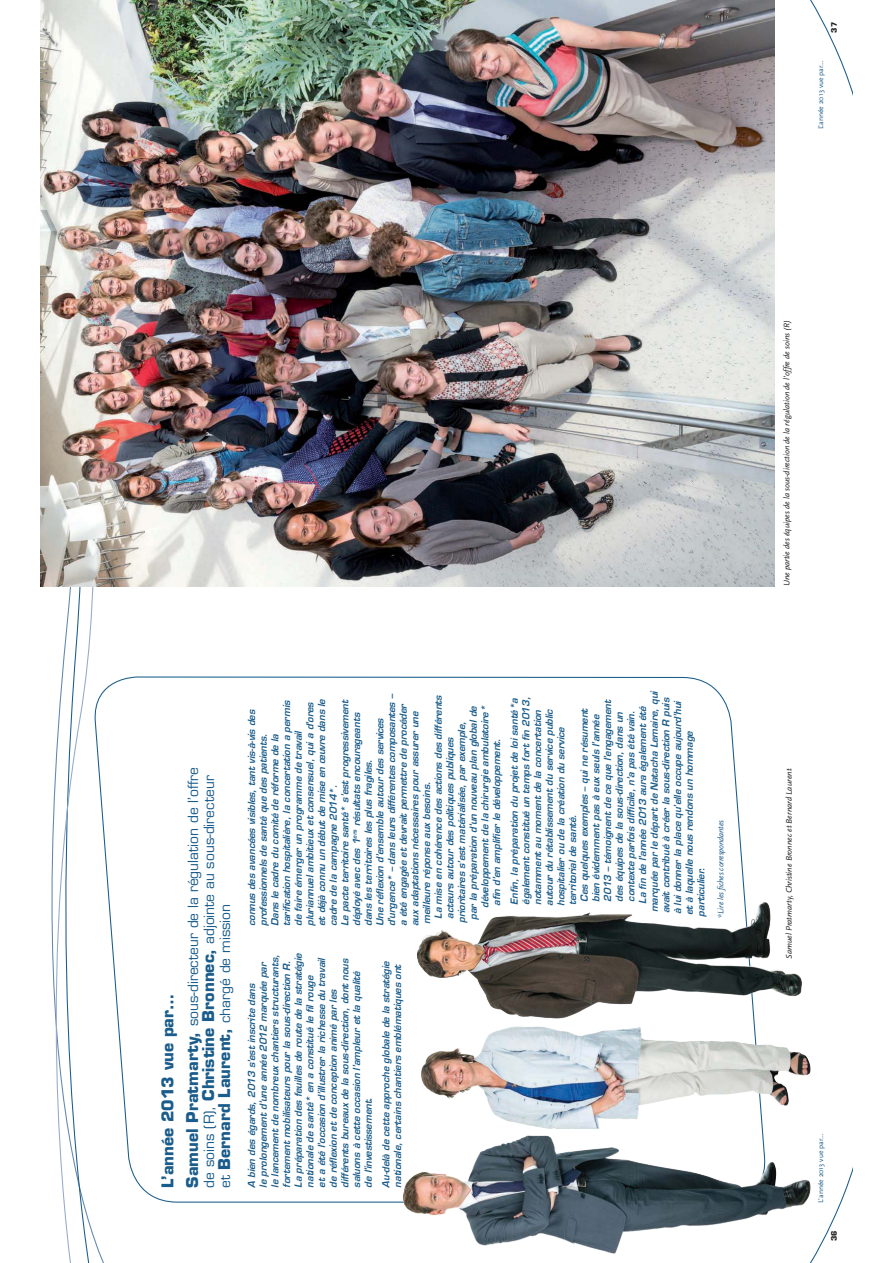
<style>
.page{position:relative;width:893px;height:1263px;background:#fff}
.page>*{position:absolute;margin:0;border:0;box-sizing:border-box;transform-origin:0 0}
.t1{font:700 15.9px "Eurostile LT Std";color:#1a5c8b}
.t2{font:13.8px/15.9px "Eurostile LT Std";color:#1a5c8b}
.t3{font:italic 600 9.6px/11.7px "Eurostile LT Std";letter-spacing:-.01em;color:#1a5c8b}
.t4{font:italic 8.55px "Scala Sans";color:#231f20}
.t5{font:italic 8.55px "Scala Sans";letter-spacing:-.01em;color:#1a5c8b}
.t6{font:7.35px "Scala Sans";color:#1a5c8b}
.t7{font:700 7.35px "Eurostile LT Std";color:#231f20}
.s1{font-weight:700;font-size:15.9px}
</style>
<div class="page">
<svg style="left:130px;top:676px;width:634px;height:527px"></svg>
<img style="left:403px;top:1136px;width:397px;height:118px">
<img style="left:421px;top:1027px;width:390px;height:102px">
<img style="left:417px;top:902px;width:385px;height:117px">
<svg style="left:40px;top:586px;width:90px;height:677px"></svg>
<svg style="left:810px;top:0;width:42px;height:93px"></svg>
<svg style="left:800px;top:1096px;width:52px;height:167px"></svg>
<img style="left:40px;top:0;width:734px;height:586px">
<p class="t7" style="left:831px;top:33px;width:12px;rotate:-90deg">37</p>
<p class="t6" style="left:818px;top:129px;width:71px;rotate:-90deg">L’année 2013 vue par…</p>
<h1 class="t1" style="left:161px;top:1188px;width:195px;rotate:-90deg">L’année 2013 vue par…</h1>
<h2 class="t2" style="left:187px;top:1188px;width:422px;rotate:-90deg"><span class="s1">Samuel Pratmarty,</span> sous-directeur de la régulation de l’offre de soins (R), <span class="s1">Christine Bronnec,</span> adjointe au sous-directeur et <span class="s1">Bernard Laurent,</span> chargé de mission</h2>
<p class="t3" style="left:247px;top:926px;width:234px;rotate:-90deg">connus des avancées visibles, tant vis-à-vis des professionnels de santé que des patients.<br>Dans le cadre du comité de réforme de la tarification hospitalière, la concertation a permis de faire émerger un programme de travail pluriannuel ambitieux et consensuel, qui a d’ores et déjà connu un début de mise en œuvre dans le cadre de la campagne 2014*.<br>Le pacte territoire santé* s’est progressivement déployé avec des 1<sup>ers</sup> résultats encourageants dans les territoires les plus fragiles.<br>Une réflexion d’ensemble autour des services d’urgence* – dans leurs différentes composantes – a été engagée et devrait permettre de procéder aux adaptations nécessaires pour assurer une meilleure réponse aux besoins.</p>
<p class="t3" style="left:433px;top:919px;width:225px;rotate:-90deg">La mise en cohérence des actions des différents</p>
<p class="t3" style="left:468px;top:920px;width:215px;rotate:-90deg">par la préparation d’un nouveau plan global de</p>
<p class="t3" style="left:480px;top:908px;width:204px;rotate:-90deg">développement de la chirurgie ambulatoire*</p>
<p class="t3" style="left:457px;top:923px;width:203px;rotate:-90deg">prioritaires s’est matérialisée, par exemple,</p>
<p class="t3" style="left:445px;top:919px;width:183px;rotate:-90deg">acteurs autour des politiques publiques</p>
<p class="t3" style="left:492px;top:906px;width:169px;rotate:-90deg">afin d’en amplifier le développement.</p>
<p class="t3" style="left:649px;top:912px;width:222px;rotate:-90deg">marquée par le départ de Natacha Lemaire, qui</p>
<p class="t3" style="left:661px;top:913px;width:217px;rotate:-90deg">avait contribué à créer la sous-direction R puis</p>
<p class="t3" style="left:673px;top:914px;width:214px;rotate:-90deg">à lui donner la place qu’elle occupe aujourd’hui</p>
<p class="t3" style="left:509px;top:905px;width:209px;rotate:-90deg">Enfin, la préparation du projet de loi santé*a</p>
<p class="t3" style="left:521px;top:905px;width:209px;rotate:-90deg">également constitué un temps fort fin 2013,</p>
<p class="t3" style="left:533px;top:905px;width:197px;rotate:-90deg">notamment au moment de la concertation</p>
<p class="t3" style="left:544px;top:906px;width:199px;rotate:-90deg">autour du rétablissement du service public</p>
<p class="t3" style="left:603px;top:902px;width:204px;rotate:-90deg">2013 – témoignent de ce que l’engagement</p>
<p class="t3" style="left:614px;top:902px;width:191px;rotate:-90deg">des équipes de la sous-direction, dans un</p>
<p class="t3" style="left:626px;top:902px;width:193px;rotate:-90deg">contexte parfois difficile, n’a pas été vain.</p>
<p class="t3" style="left:638px;top:904px;width:200px;rotate:-90deg">La fin de l’année 2013 aura également été</p>
<p class="t3" style="left:579px;top:902px;width:195px;rotate:-90deg">Ces quelques exemples – qui ne résument</p>
<p class="t3" style="left:591px;top:902px;width:189px;rotate:-90deg">bien évidemment pas à eux seuls l’année</p>
<p class="t3" style="left:556px;top:906px;width:180px;rotate:-90deg">hospitalier ou de la création du service</p>
<p class="t3" style="left:684px;top:915px;width:186px;rotate:-90deg">et à laquelle nous rendons un hommage</p>
<p class="t3" style="left:568px;top:905px;width:92px;rotate:-90deg">territorial de santé.</p>
<p class="t3" style="left:696px;top:917px;width:50px;rotate:-90deg">particulier.</p>
<p class="t5" style="left:718px;top:918px;width:99px;rotate:-90deg">*Lire les fiches correspondantes</p>
<p class="t3" style="left:247px;top:1188px;width:236px;rotate:-90deg">A bien des égards, 2013 s’est inscrite dans<br>le prolongement d’une année 2012 marquée par le lancement de nombreux chantiers structurants, fortement mobilisateurs pour la sous-direction R.<br>La préparation des feuilles de route de la stratégie nationale de santé* en a constitué le fil rouge<br>et a été l’occasion d’illustrer la richesse du travail de réflexion et de conception animé par les différents bureaux de la sous-direction, dont nous saluons à cette occasion l’ampleur et la qualité<br>de l’investissement.</p>
<p class="t3" style="left:381px;top:1188px;width:228px;rotate:-90deg">Au-delà de cette approche globale de la stratégie nationale, certains chantiers emblématiques ont</p>
<p class="t4" style="left:783px;top:586px;width:268px;rotate:-90deg">Une partie des équipes de la sous-direction de la régulation de l’offre de soins (R)</p>
<p class="t4" style="left:786px;top:959px;width:192px;rotate:-90deg">Samuel Pratmarty, Christine Bronnec et Bernard Laurent</p>
<p class="t6" style="left:818px;top:1203px;width:71px;rotate:-90deg">L’année 2013 vue par…</p>
<p class="t7" style="left:831px;top:1241px;width:12px;rotate:-90deg">36</p>
</div>
